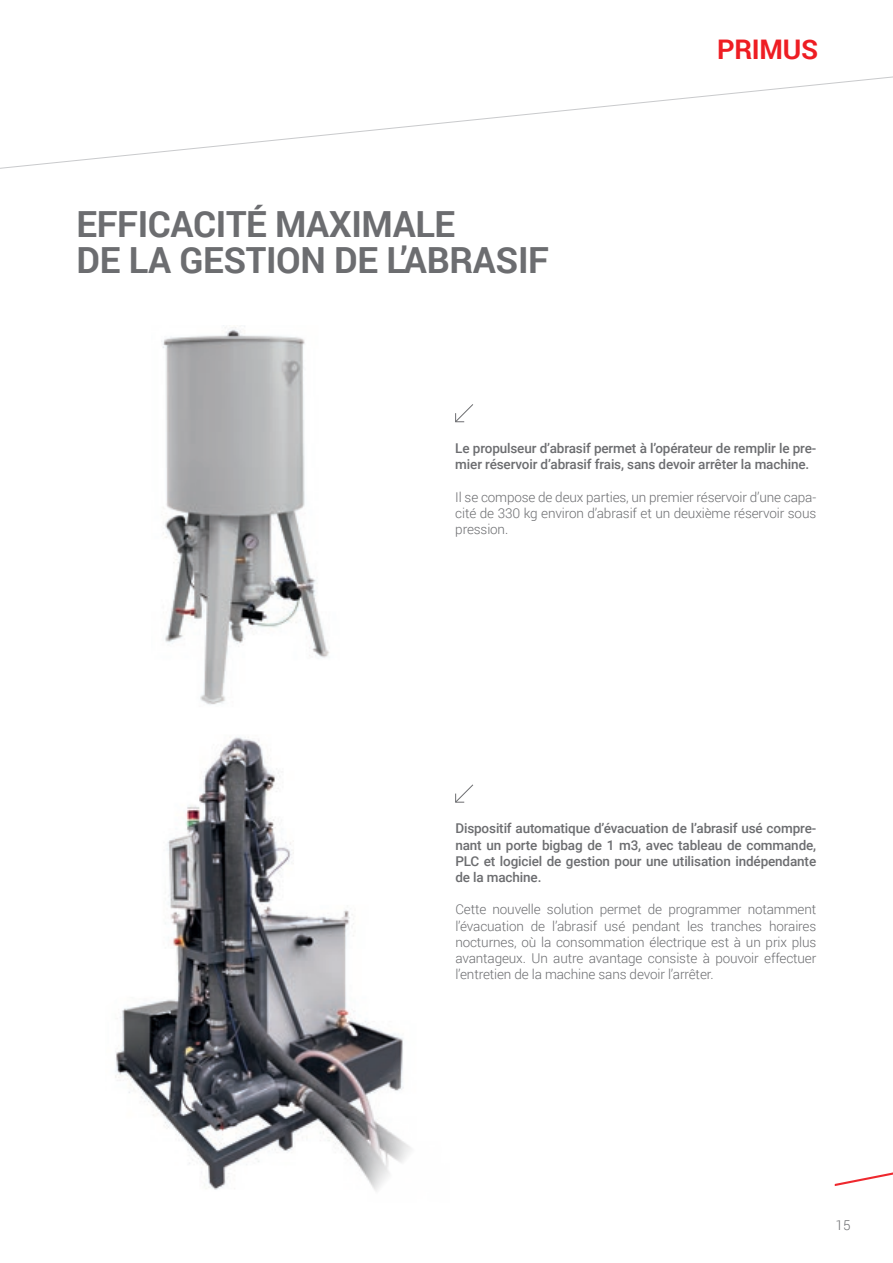
<style>
.page{position:relative;width:893px;height:1263px;background:#fff}
.page>*{position:absolute;margin:0;border:0;box-sizing:border-box;transform-origin:0 0}
.t1{font:700 36px/36px "Roboto";letter-spacing:-.01em;color:#6c6d70}
.t2{font:700 27px "Roboto";letter-spacing:-.01em;color:#ee1d23}
.t3{font:300 13.5px/16.2px "Roboto";letter-spacing:-.01em;color:#6c6d70;text-align:justify}
.t4{font:500 13.5px/16.2px "Roboto";letter-spacing:-.01em;color:#6c6d70;text-align:justify}
</style>
<div class="page">
<svg style="left:835px;top:1172px;width:58px;height:14px"></svg>
<svg style="left:0;top:76px;width:893px;height:93px"></svg>
<img style="left:115px;top:737px;width:296px;height:454px">
<img style="left:163px;top:327px;width:166px;height:378px">
<svg style="left:455px;top:404px;width:19px;height:18px"></svg>
<svg style="left:455px;top:784px;width:19px;height:19px"></svg>
<p class="t1" style="left:77px;top:205px;width:474px">EFFICACITÉ MAXIMALE<br>DE LA GESTION DE L’ABRASIF</p>
<p class="t2" style="left:717px;top:30px;width:103px">PRIMUS</p>
<p class="t4" style="left:455px;top:439px;width:362px">Le propulseur d’abrasif permet à l’opérateur de remplir le pre&shy;mier réservoir d’abrasif frais, sans devoir arrêter la machine.</p>
<p class="t3" style="left:455px;top:488px;width:362px">Il se compose de deux parties, un premier réservoir d’une capa&shy;cité de 330 kg environ d’abrasif et un deuxième réservoir sous pression.</p>
<p class="t4" style="left:455px;top:820px;width:362px">Dispositif automatique d’évacuation de l’abrasif usé compre&shy;nant un porte bigbag de 1 m3, avec tableau de commande, PLC et logiciel de gestion pour une utilisation indépendante de la machine.</p>
<p class="t3" style="left:455px;top:901px;width:362px">Cette nouvelle solution permet de programmer notamment l’évacuation de l’abrasif usé pendant les tranches horaires nocturnes, où la consommation électrique est à un prix plus avantageux. Un autre avantage consiste à pouvoir effectuer l’entretien de la machine sans devoir l’arrêter.</p>
<p class="t3" style="left:836px;top:1216px;width:16px">15</p>
</div>
